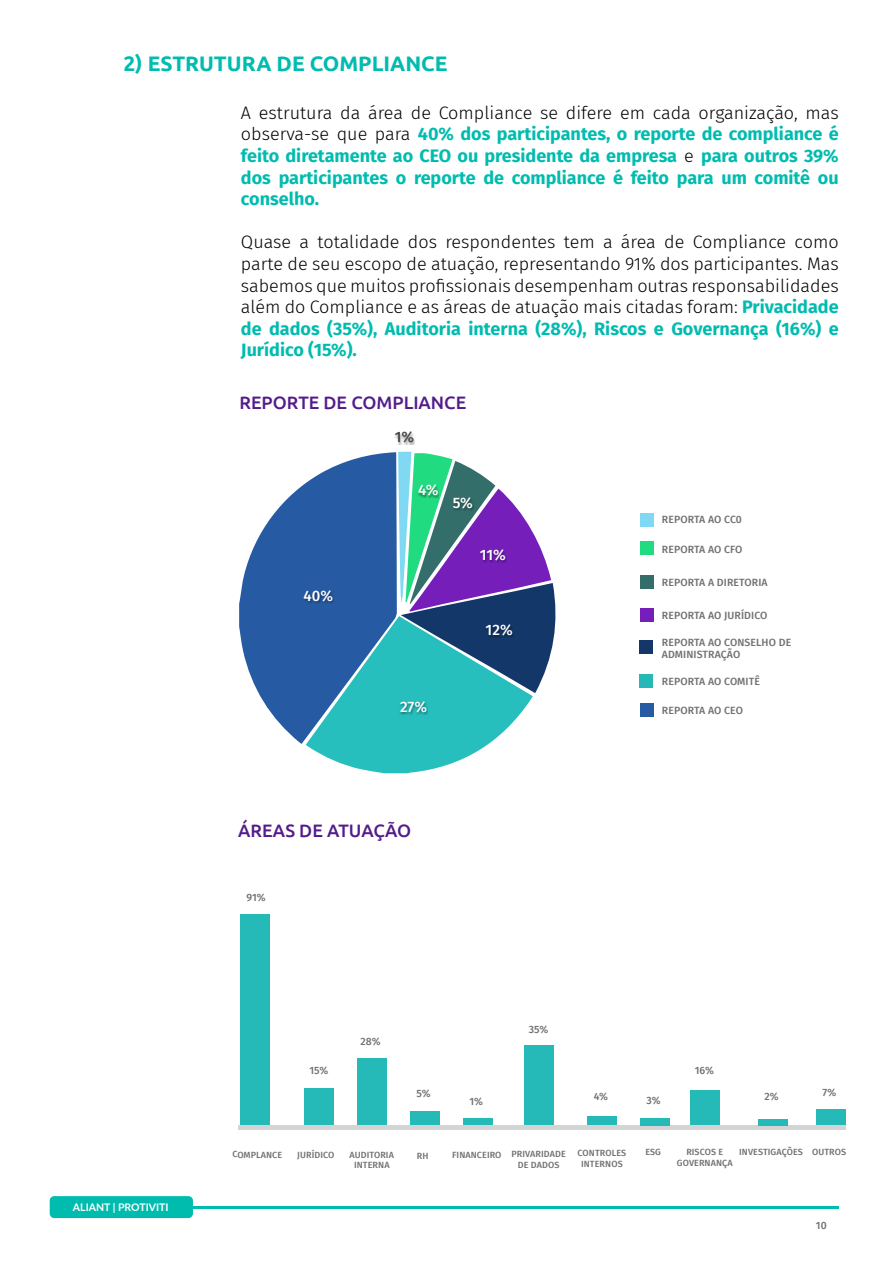
<style>
.page{position:relative;width:893px;height:1263px;background:#fff}
.page>*{position:absolute;margin:0;border:0;box-sizing:border-box;transform-origin:0 0}
.t1{font:700 21px "Ubuntu";color:#00bcaf}
.t2{font:300 18px/21.6px "Fira Sans";color:#000;text-align:justify}
.t3{font:700 18px/21.6px "Fira Sans";color:#00bcaf;text-align:justify}
.t4{font:500 18px "Ubuntu";color:#531c8a}
.t5{font:500 15px "Fira Sans";letter-spacing:-.005em;color:#fff}
.t6{font:500 15px "Fira Sans";color:#454545}
.t7{font:500 10.5px/12.6px "Fira Sans";letter-spacing:.01em;color:#707070}
.t8{font:700 10.5px "Lato";color:#fff}
.t9{font:500 9px/10.8px "Fira Sans";letter-spacing:.01em;color:#707070;text-align:center}
.s1{font-weight:300;color:#000}
.s2{font-weight:700;color:#00bcaf}
</style>
<div class="page">
<hr style="left:54px;top:1206px;width:785px;height:3px;background:#00bcaf">
<div style="left:50px;top:1196px;width:143px;height:22px;background:#00bcaf;border-radius:4px"></div>
<div style="left:238px;top:1125px;width:607px;height:5px;background:#d4d4d4"></div>
<div style="left:640px;top:608px;width:13px;height:14px;background:#761eba"></div>
<div style="left:639px;top:640px;width:13px;height:14px;background:#133769"></div>
<div style="left:640px;top:704px;width:13px;height:13px;background:#265aa3"></div>
<div style="left:639px;top:674px;width:13px;height:14px;background:#25b8b6"></div>
<div style="left:640px;top:542px;width:13px;height:13px;background:#21db81"></div>
<div style="left:640px;top:513px;width:13px;height:13px;background:#7fd9f2"></div>
<div style="left:640px;top:575px;width:13px;height:14px;background:#336e6b"></div>
<div style="left:690px;top:1090px;width:30px;height:35px;background:#25b9b7"></div>
<div style="left:240px;top:914px;width:30px;height:211px;background:#25b9b7"></div>
<div style="left:304px;top:1089px;width:30px;height:36px;background:#25b9b7"></div>
<div style="left:357px;top:1059px;width:30px;height:66px;background:#25b9b7"></div>
<div style="left:410px;top:1112px;width:29px;height:13px;background:#25b9b7"></div>
<div style="left:463px;top:1118px;width:29px;height:7px;background:#25b9b7"></div>
<div style="left:524px;top:1045px;width:30px;height:80px;background:#25b9b7"></div>
<div style="left:587px;top:1116px;width:30px;height:9px;background:#25b9b7"></div>
<div style="left:640px;top:1118px;width:29px;height:8px;background:#25b9b7"></div>
<div style="left:758px;top:1119px;width:29px;height:6px;background:#25b9b7"></div>
<div style="left:816px;top:1109px;width:29px;height:16px;background:#25b9b7"></div>
<svg style="left:239px;top:483px;width:67px;height:261px;fill:#265aa3"></svg>
<svg style="left:306px;top:451px;width:250px;height:322px"></svg>
<div style="left:303px;top:590px;width:31px;height:13px;background:#000;opacity:.42"></div>
<div style="left:399px;top:701px;width:29px;height:14px;background:#000;opacity:.42"></div>
<div style="left:485px;top:624px;width:28px;height:13px;background:#000;opacity:.42"></div>
<div style="left:479px;top:549px;width:28px;height:14px;background:#000;opacity:.42"></div>
<div style="left:452px;top:497px;width:22px;height:13px;background:#000;opacity:.42"></div>
<div style="left:417px;top:485px;width:22px;height:13px;background:#000;opacity:.42"></div>
<div style="left:394px;top:432px;width:21px;height:13px;background:#000;opacity:.42"></div>
<p class="t1" style="left:123px;top:51px;width:326px">2) ESTRUTURA DE COMPLIANCE</p>
<p class="t3" style="left:241px;top:100px;width:599px"><span class="s1">A estrutura da área de Compliance se difere em cada organização, mas observa-se que para</span> 40% dos participantes, o reporte de compliance é feito diretamente ao CEO ou presidente da empresa <span class="s1">e</span> para outros 39% dos participantes o reporte de compliance é feito para um comitê ou conselho.</p>
<p class="t2" style="left:241px;top:231px;width:599px">Quase a totalidade dos respondentes tem a área de Compliance como parte de seu escopo de atuação, representando 91% dos participantes. Mas sabemos que muitos profissionais desempenham outras responsabilidades além do Compliance e as áreas de atuação mais citadas foram: <span class="s2">Privacidade de dados (35%), Auditoria interna (28%), Riscos e Governança (16%) e Jurídico (15%).</span></p>
<p class="t4" style="left:239px;top:392px;width:228px">REPORTE DE COMPLIANCE</p>
<p class="t5" style="left:304px;top:583px;width:31px">40%</p>
<p class="t6" style="left:395px;top:425px;width:21px">1%</p>
<p class="t5" style="left:418px;top:478px;width:22px">4%</p>
<p class="t5" style="left:453px;top:490px;width:22px">5%</p>
<p class="t5" style="left:480px;top:543px;width:27px">11%</p>
<p class="t5" style="left:486px;top:617px;width:29px">12%</p>
<p class="t5" style="left:400px;top:694px;width:29px">27%</p>
<p class="t4" style="left:238px;top:819px;width:175px">ÁREAS DE ATUAÇÃO</p>
<p class="t7" style="left:247px;top:891px;width:21px">91%</p>
<p class="t7" style="left:662px;top:512px;width:81px">REPORTA AO CC0</p>
<p class="t7" style="left:662px;top:542px;width:82px">REPORTA AO CFO</p>
<p class="t7" style="left:662px;top:575px;width:107px">REPORTA A DIRETORIA</p>
<p class="t7" style="left:662px;top:608px;width:107px">REPORTA AO JURÍDICO</p>
<p class="t7" style="left:662px;top:635px;width:131px">REPORTA AO CONSELHO DE<br>ADMINISTRAÇÃO</p>
<p class="t7" style="left:662px;top:674px;width:100px">REPORTA AO COMITÊ</p>
<p class="t7" style="left:662px;top:704px;width:83px">REPORTA AO CEO</p>
<p class="t7" style="left:309px;top:1064px;width:20px">15%</p>
<p class="t7" style="left:360px;top:1034px;width:22px">28%</p>
<p class="t7" style="left:417px;top:1086px;width:16px">5%</p>
<p class="t7" style="left:470px;top:1095px;width:15px">1%</p>
<p class="t7" style="left:529px;top:1022px;width:21px">35%</p>
<p class="t7" style="left:594px;top:1089px;width:16px">4%</p>
<p class="t7" style="left:646px;top:1093px;width:16px">3%</p>
<p class="t7" style="left:695px;top:1064px;width:21px">16%</p>
<p class="t7" style="left:764px;top:1089px;width:16px">2%</p>
<p class="t7" style="left:822px;top:1086px;width:15px">7%</p>
<p class="t8" style="left:73px;top:1199px;width:97px">ALIANT | PROTIVITI</p>
<p class="t9" style="left:233px;top:1148px;width:51px;rotate:1deg">COMPLANCE</p>
<p class="t9" style="left:297px;top:1148px;width:39px">JURÍDICO</p>
<p class="t9" style="left:350px;top:1148px;width:46px">AUDITORIA<br>INTERNA</p>
<p class="t9" style="left:417px;top:1149px;width:13px">RH</p>
<p class="t9" style="left:518px;top:1148px;width:49px;text-align:left;text-indent:-66px">FINANCEIRO PRIVARIDADE<br>DE DADOS</p>
<p class="t9" style="left:578px;top:1147px;width:50px">CONTROLES<br>INTERNOS</p>
<p class="t9" style="left:645px;top:1146px;width:17px">ESG</p>
<p class="t9" style="left:677px;top:1146px;width:57px">RISCOS E<br>GOVERNANÇA</p>
<p class="t9" style="left:739px;top:1146px;width:108px">INVESTIGAÇÕES OUTROS</p>
<p class="t7" style="left:816px;top:1218px;width:12px">10</p>
</div>
